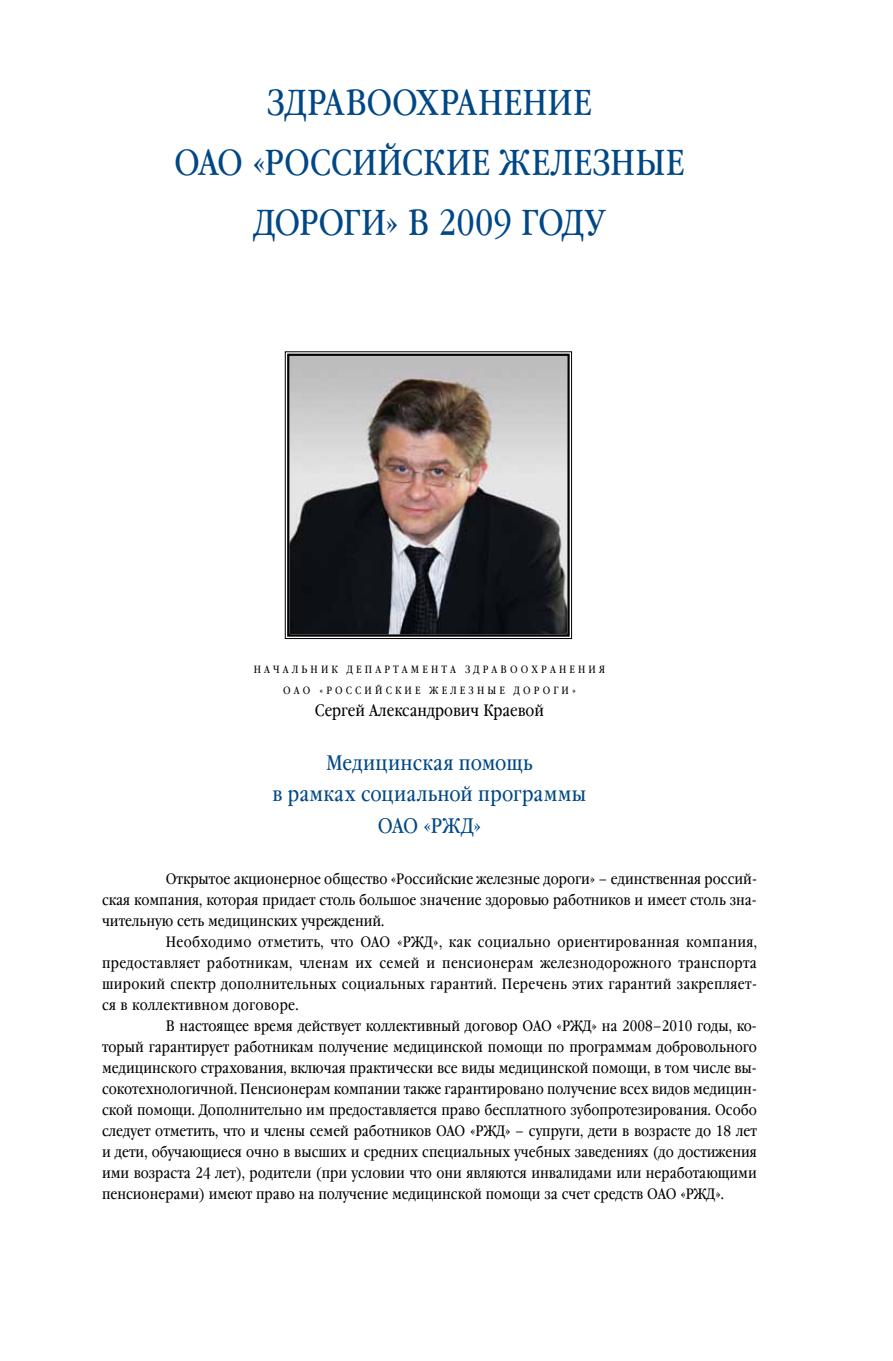
<style>
.page{position:relative;width:893px;height:1361px;background:#fff}
.page>*{position:absolute;margin:0;border:0;box-sizing:border-box;transform-origin:0 0}
.t1{font:36px/60px "Garamond Book Narrow C";color:#004785;text-align:right}
.t2{font:21px/31.8px "Garamond Book Narrow C";letter-spacing:.015em;color:#004785;text-align:center}
.t3{font:16.5px "Garamond Book Narrow C";color:#000}
.t4{font:15px "Garamond Book Narrow C";color:#000}
.t5{font:15px "Garamond Book Narrow C";letter-spacing:.02em;color:#000}
.t6{font:10.5px "Garamond Book Narrow C";color:#000}
</style>
<div class="page">
<img style="left:285px;top:351px;width:287px;height:288px">
<div style="left:287px;top:354px;width:283px;height:283px;border:2px solid #000"></div>
<h1 class="t1" style="left:174px;top:74px;width:135px">Здравоохранение<br>ОАО «Российские</h1>
<h1 class="t1" style="left:500px;top:134px;width:25px">железные</h1>
<h1 class="t1" style="left:254px;top:194px;width:23px">дороги</h1>
<h1 class="t1" style="left:385px;top:194px;width:158px">» в 2009 году</h1>
<p class="t6" style="left:254px;top:663px;width:11px">начальник</p>
<p class="t6" style="left:347px;top:663px;width:11px">департамента</p>
<p class="t6" style="left:465px;top:663px;width:11px">здравоохранения</p>
<p class="t6" style="left:283px;top:684px;width:63px">ОАО «Российские</p>
<p class="t6" style="left:430px;top:684px;width:11px">железные</p>
<p class="t6" style="left:514px;top:684px;width:11px">дороги</p>
<p class="t6" style="left:572px;top:684px;width:5px">»</p>
<p class="t3" style="left:315px;top:701px;width:231px">Сергей Александрович Краевой</p>
<h2 class="t2" style="left:273px;top:747px;width:315px">Медицинская помощь<br>в рамках социальной программы<br>ОАО «РЖД»</h2>
<p class="t4" style="left:166px;top:870px;width:593px">Открытое акционерное общество «Российские железные дороги» – единственная россий-</p>
<p class="t4" style="left:102px;top:891px;width:656px">ская компания, которая придает столь большое значение здоровью работников и имеет столь зна-</p>
<p class="t4" style="left:102px;top:912px;width:284px">чительную сеть медицинских учреждений.</p>
<p class="t5" style="left:166px;top:933px;width:593px">Необходимо отметить, что ОАО «РЖД», как социально ориентированная компания,</p>
<p class="t5" style="left:102px;top:954px;width:656px">предоставляет работникам, членам их семей и пенсионерам железнодорожного транспорта</p>
<p class="t5" style="left:102px;top:975px;width:656px">широкий спектр дополнительных социальных гарантий. Перечень этих гарантий закрепляет-</p>
<p class="t5" style="left:102px;top:996px;width:198px">ся в коллективном договоре.</p>
<p class="t4" style="left:166px;top:1017px;width:593px">В настоящее время действует коллективный договор ОАО «РЖД» на 2008–2010 годы, ко-</p>
<p class="t4" style="left:102px;top:1038px;width:656px">торый гарантирует работникам получение медицинской помощи по программам добровольного</p>
<p class="t4" style="left:102px;top:1059px;width:656px">медицинского страхования, включая практически все виды медицинской помощи, в том числе вы-</p>
<p class="t4" style="left:102px;top:1080px;width:656px">сокотехнологичной. Пенсионерам компании также гарантировано получение всех видов медицин-</p>
<p class="t4" style="left:102px;top:1101px;width:656px">ской помощи. Дополнительно им предоставляется право бесплатного зубопротезирования. Особо</p>
<p class="t4" style="left:102px;top:1122px;width:656px">следует отметить, что и члены семей работников ОАО «РЖД» – супруги, дети в возрасте до 18 лет</p>
<p class="t4" style="left:102px;top:1143px;width:656px">и дети, обучающиеся очно в высших и средних специальных учебных заведениях (до достижения</p>
<p class="t4" style="left:102px;top:1164px;width:656px">ими возраста 24 лет), родители (при условии что они являются инвалидами или неработающими</p>
<p class="t4" style="left:102px;top:1185px;width:623px">пенсионерами) имеют право на получение медицинской помощи за счет средств ОАО «РЖД».</p>
</div>
